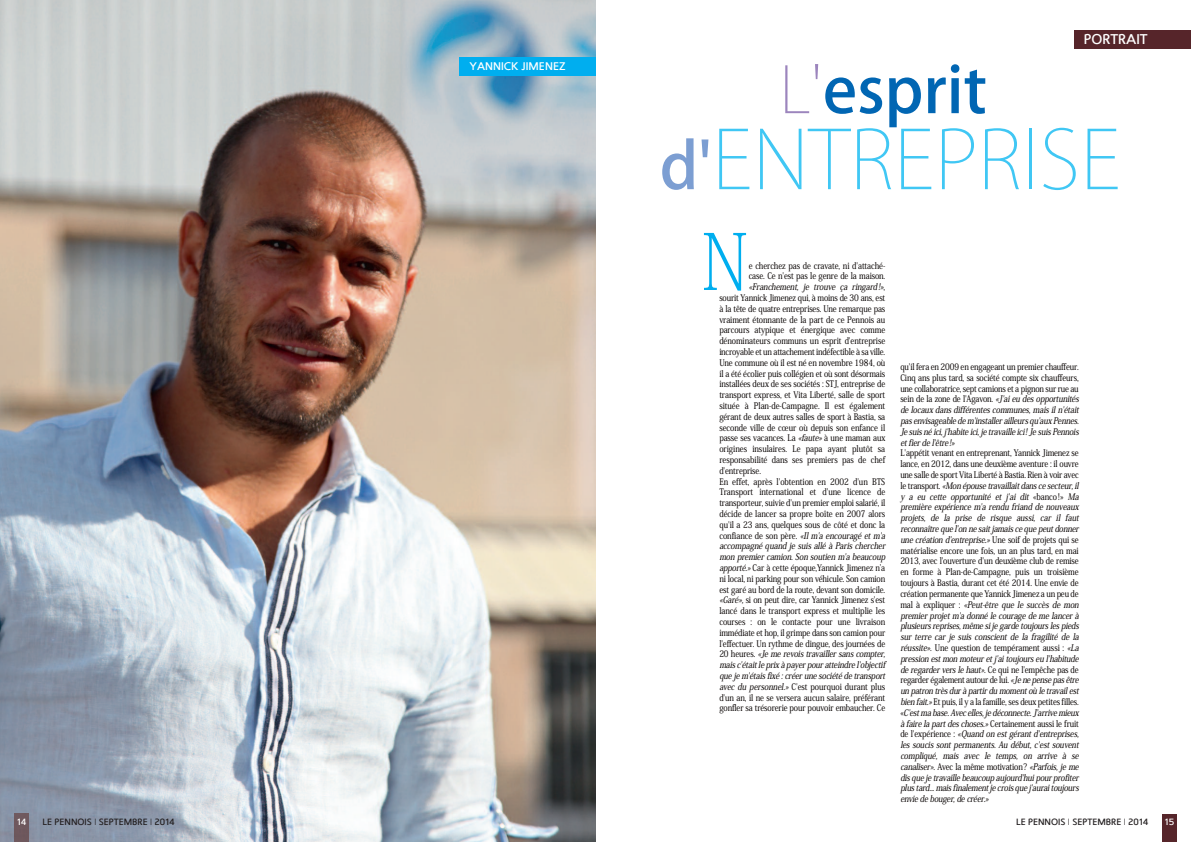
<style>
.page{position:relative;width:1191px;height:842px;background:#fff}
.page>*{position:absolute;margin:0;border:0;box-sizing:border-box;transform-origin:0 0}
.t1{font:200 80.1px "Koz Go Pro";color:#40c7f4}
.t2{font:200 77.4px "Koz Min Pro";color:#00aeef;scale:.85 1}
.t3{font:500 63.4px "Koz Go Pro";color:#0166b3}
.t4{font:14px "Fortheloveofhate";color:#fff}
.t5{font:11px "Fortheloveofhate";color:#fff}
.t6{font:italic 500 9px/10.8px "Koz Min Pro";letter-spacing:-.02em;color:#080302;scale:.85 1}
.t7{font:500 9px "Koz Min Pro";letter-spacing:-.015em;color:#080302;scale:.85 1}
.t8{font:9px "Fortheloveofhate";color:#231f20}
.t9{font:9px "Fortheloveofhate";color:#fff}
.s1{font-family:"Fortheloveofhatelight"}
.s2{font-weight:200;color:#9c85bd}
.s3{font-weight:500;font-size:63.4px;color:#7c9ed2}
.s4{font-style:normal}
.s5{font-style:italic}
</style>
<div class="page">
<img style="left:0;top:0;width:595px;height:842px">
<div style="left:1162px;top:814px;width:14px;height:28px;background:#56252a"></div>
<div style="left:1073px;top:30px;width:118px;height:19px;background:#56252a"></div>
<div style="left:459px;top:57px;width:137px;height:19px;background:#00aeef"></div>
<img style="left:14px;top:814px;width:14px;height:28px">
<p class="t9" style="left:17px;top:816px;width:11px">14</p>
<p class="t8" style="left:43px;top:816px;width:134px">LE PENNOIS <span class="s1">I</span> SEPTEMBRE <span class="s1">I</span> 2014</p>
<p class="t5" style="left:469px;top:59px;width:98px">YANNICK JIMENEZ</p>
<h3 class="t4" style="left:1083px;top:30px;width:65px">PORTRAIT</h3>
<h3 class="t3" style="left:779px;top:49px;width:209px"><span class="s2">L'</span>esprit</h3>
<h1 class="t1" style="left:659px;top:107px;width:462px"><span class="s3">d'</span>ENTREPRISE</h1>
<h2 class="t2" style="left:702px;top:207px;width:56px">N</h2>
<p class="t7" style="left:748px;top:259px;width:162px">e cherchez pas de cravate, ni d'attaché-</p>
<p class="t7" style="left:748px;top:270px;width:162px">case. Ce n'est pas le genre de la maison.</p>
<p class="t6" style="left:748px;top:281px;width:163px">«Franchement, je trouve ça ringard!»<span class="s4">,</span></p>
<p class="t7" style="left:719px;top:291px;width:197px">sourit Yannick Jimenez qui, à moins de 30 ans, est</p>
<p class="t7" style="left:719px;top:302px;width:197px">à la tête de quatre entreprises. Une remarque pas</p>
<p class="t7" style="left:719px;top:313px;width:197px">vraiment étonnante de la part de ce Pennois au</p>
<p class="t7" style="left:719px;top:324px;width:197px">parcours atypique et énergique avec comme</p>
<p class="t7" style="left:719px;top:334px;width:197px">dénominateurs communs un esprit d'entreprise</p>
<p class="t7" style="left:719px;top:345px;width:197px">incroyable et un attachement indéfectible à sa ville.</p>
<p class="t7" style="left:719px;top:356px;width:197px">Une commune où il est né en novembre 1984, où</p>
<p class="t7" style="left:719px;top:367px;width:197px">il a été écolier puis collégien et où sont désormais</p>
<p class="t7" style="left:719px;top:378px;width:197px">installées deux de ses sociétés : STJ, entreprise de</p>
<p class="t7" style="left:719px;top:388px;width:197px">transport express, et Vita Liberté, salle de sport</p>
<p class="t7" style="left:719px;top:399px;width:197px">située à Plan-de-Campagne. Il est également</p>
<p class="t7" style="left:719px;top:410px;width:197px">gérant de deux autres salles de sport à Bastia, sa</p>
<p class="t7" style="left:719px;top:421px;width:197px">seconde ville de cœur où depuis son enfance il</p>
<p class="t7" style="left:719px;top:432px;width:197px">passe ses vacances. La <span class="s5">«faute»</span>à une maman aux</p>
<p class="t7" style="left:719px;top:442px;width:197px">origines insulaires. Le papa ayant plutôt sa</p>
<p class="t7" style="left:719px;top:453px;width:197px">responsabilité dans ses premiers pas de chef</p>
<p class="t7" style="left:719px;top:464px;width:51px">d'entreprise.</p>
<p class="t7" style="left:719px;top:475px;width:197px">En effet, après l'obtention en 2002 d'un BTS</p>
<p class="t7" style="left:719px;top:486px;width:197px">Transport international et d'une licence de</p>
<p class="t7" style="left:719px;top:496px;width:197px">transporteur, suivie d'un premier emploi salarié, il</p>
<p class="t7" style="left:719px;top:507px;width:197px">décide de lancer sa propre boîte en 2007 alors</p>
<p class="t7" style="left:719px;top:518px;width:197px">qu'il a 23 ans, quelques sous de côté et donc la</p>
<p class="t6" style="left:719px;top:529px;width:199px"><span class="s4">confiance de son père.</span> «Ilm'aencouragéetm'a</p>
<p class="t6" style="left:719px;top:540px;width:199px">accompagné quand je suis allé à Paris chercher</p>
<p class="t6" style="left:719px;top:551px;width:199px">mon premier camion. Son soutien m'a beaucoup</p>
<p class="t7" style="left:719px;top:561px;width:197px"><span class="s5">apporté.»</span>Car à cette époque,Yannick Jimenez n’a</p>
<p class="t7" style="left:719px;top:572px;width:197px">ni local, ni parking pour son véhicule. Son camion</p>
<p class="t7" style="left:719px;top:583px;width:197px">est garé au bord de la route, devant son domicile.</p>
<p class="t7" style="left:719px;top:594px;width:197px"><span class="s5">«Garé»,</span>si on peut dire, car Yannick Jimenez s'est</p>
<p class="t7" style="left:719px;top:604px;width:197px">lancé dans le transport express et multiplie les</p>
<p class="t7" style="left:719px;top:615px;width:197px">courses : on le contacte pour une livraison</p>
<p class="t7" style="left:719px;top:626px;width:197px">immédiate et hop, il grimpe dans son camion pour</p>
<p class="t7" style="left:719px;top:637px;width:197px">l'effectuer. Un rythme de dingue, des journées de</p>
<p class="t6" style="left:719px;top:648px;width:199px"><span class="s4">2 0 h e u r e s .</span> «Je me revois travailler sans compter,</p>
<p class="t6" style="left:719px;top:659px;width:197px">mais c'était le prix à payer pour atteindre l'objectif</p>
<p class="t6" style="left:719px;top:670px;width:199px">que je m'étais fixé : créer une société de transport</p>
<p class="t7" style="left:719px;top:680px;width:197px"><span class="s5">avecdupersonnel.»</span>C'est pourquoi durant plus</p>
<p class="t7" style="left:719px;top:691px;width:197px">d'un an, il ne se versera aucun salaire, préférant</p>
<p class="t7" style="left:719px;top:702px;width:197px">gonfler sa trésorerie pour pouvoir embaucher. Ce</p>
<p class="t6" style="left:900px;top:361px;width:214px"><span class="s4">qu'il fera en 2009 en engageant un premier chauffeur.<br>Cinq ans plus tard, sa société compte six chauffeurs, une collaboratrice, sept camions et a pignon sur rue au sein de la zone de l'Agavon.</span> «J'aieudesopportunités de locaux dans différentes communes, mais il n'était pas envisageable de m'installer ailleurs qu'aux Pennes.<br>Je suis né ici, j 'habite ici, je travaille ici! Je suis Pennois et fier de l'être!»</p>
<p class="t6" style="left:900px;top:447px;width:214px"><span class="s4">L'appétit venant en entreprenant, Yannick Jimenez se lance, en 2012, dans une deuxième aventure : il ouvre une salle de sport Vita Liberté à Bastia. Rien à voir avec l e t r a n s p o r t .</span> «Mon épouse travaillait dans ce secteur, il y a eu cette opportunité et j 'ai dit <span class="s4">« b a n c o ! »</span> Ma première expérience m'a rendu friand de nouveaux projets, de la prise de risque aussi, car il faut reconnaître que l'on ne sait jamais ce que peut donner unecréationd'entreprise.»<span class="s4">Une soif de projets qui se matérialise encore une fois, un an plus tard, en mai 2013, avec l'ouverture d'un deuxième club de remise en forme à Plan-de-Campagne, puis un troisième toujours à Bastia, durant cet été 2014. Une envie de création permanente que Yannick Jimenez a un peu de m al à exp l i q u e r :</span> «Peut-être que le succès de mon premier projet m'a donné le courage de me lancer à plusieurs reprises, même si je garde toujours les pieds sur terre car je suis conscient de la fragilité de la réussite»<span class="s4">. Une question de tempérament aussi :</span> «La pression est mon moteur et j 'ai toujours eu l'habitude deregarderverslehaut»<span class="s4">. Ce qui ne l'empêche pas de regarder également autour de lui.</span> «Jenepensepasêtre un patron très dur à partir du moment où le travail est bienfait.»<span class="s4">Et puis, il y a la famille, ses deux petites filles. «</span> C'est ma base. Avec elles, je déconnecte. J'arrive mieux àfairelapartdeschoses.»<span class="s4">Certainement aussi le fruit d e l ' e x p é r i e n c e :</span> «Quand on est gérant d'entreprises, les soucis sont permanents. Au début, c'est souvent compliqué, mais avec le temps, on arrive à se canaliser»<span class="s4">. Avec la même motivation?</span> «Parfois,jeme dis que je travaille beaucoup aujourd'hui pour profiter plus tard... mais finalement je crois que j 'aurai toujours envie de bouger, de créer.»</p>
<p class="t8" style="left:1016px;top:816px;width:134px">LE PENNOIS <span class="s1">I</span> SEPTEMBRE <span class="s1">I</span> 2014</p>
<p class="t9" style="left:1164px;top:816px;width:12px">15</p>
</div>
